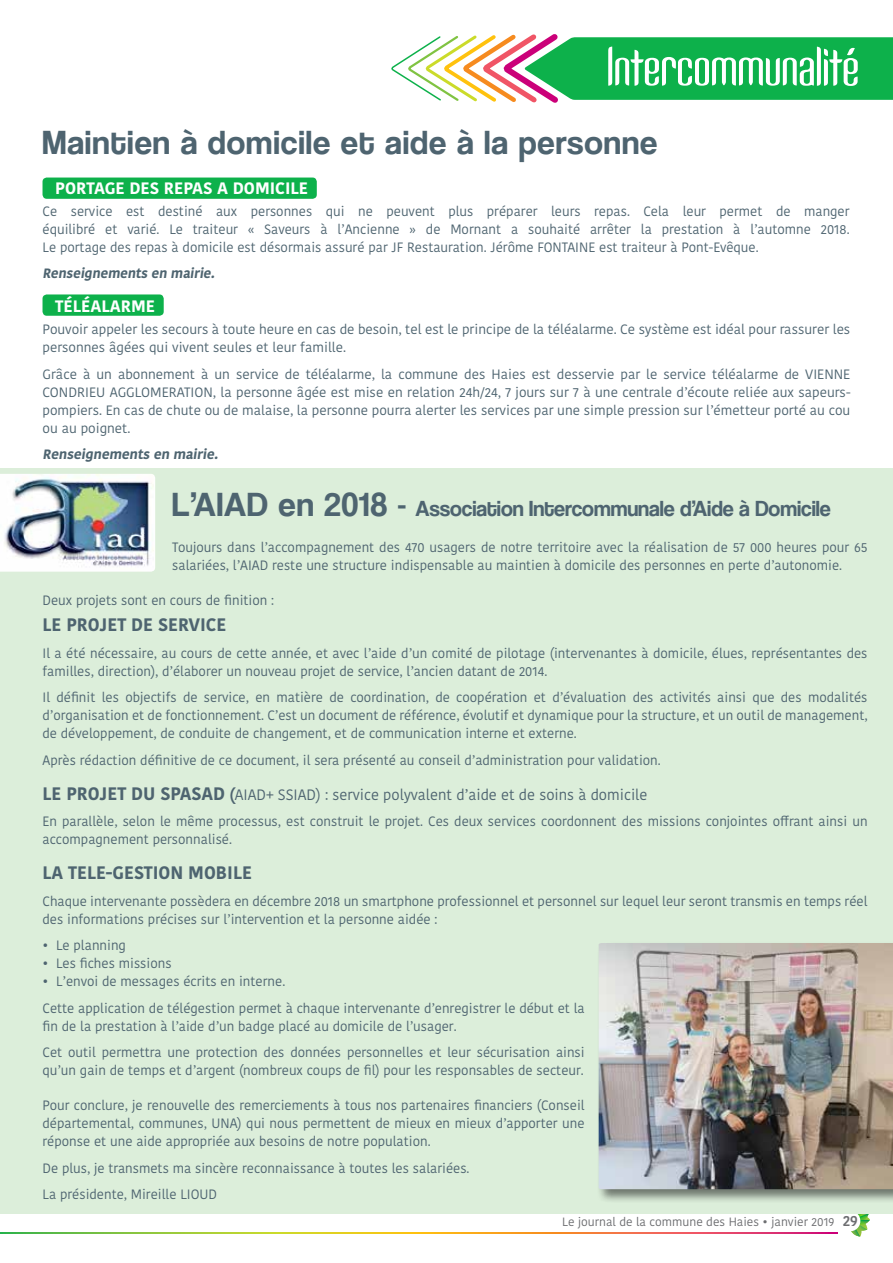
<style>
.page{position:relative;width:893px;height:1263px;background:#fff}
.page>*{position:absolute;margin:0;border:0;box-sizing:border-box;transform-origin:0 0}
.t1{font:51px "Kandide";letter-spacing:-.02em;color:#fff}
.t2{font:34.5px "Coolvetica Rg";letter-spacing:.03em;color:#4e6470}
.t3{font:22.5px "Coolvetica Rg";color:#4e6470}
.t4{font:700 18px "Kohinoor Devanagari";color:#4e6470}
.t5{font:700 16.5px "Kohinoor Devanagari";color:#fff}
.t6{font:15px "Kohinoor Devanagari";color:#4e6470}
.t7{font:13.5px/18px "Kohinoor Devanagari";color:#4e6470}
.t8{font:700 13.5px "Kohinoor Devanagari";color:#4e6470}
.t9{font:12px "Kohinoor Devanagari";color:#6d6e71}
.s1{font-size:34.5px}
.s2{font-size:30px}
.s3{font-weight:700;font-size:18px}
.s4{font-weight:700}
.s5{font-weight:500;font-size:15px}
</style>
<div class="page">
<svg style="left:0;top:1214px;width:870px;height:22px"></svg>
<div style="left:0;top:468px;width:893px;height:746px;background:#dceeda"></div>
<div style="left:43px;top:178px;width:274px;height:21px;background:#0db14b;border-radius:4px"></div>
<div style="left:43px;top:294px;width:121px;height:22px;background:#0db14b;border-radius:4px"></div>
<div style="left:596px;top:941px;width:297px;height:262px;background:#000;opacity:.5"></div>
<img style="left:599px;top:943px;width:294px;height:246px">
<img style="left:0;top:474px;width:155px;height:98px">
<svg style="left:391px;top:34px;width:502px;height:69px"></svg>
<h1 class="t1" style="left:606px;top:37px;width:255px">Intercommunalité</h1>
<h2 class="t2" style="left:43px;top:122px;width:616px">Maintien à domicile et aide à la personne</h2>
<p class="t5" style="left:55px;top:178px;width:254px">PORTAGE DES REPAS A DOMICILE</p>
<p class="t7" style="left:43px;top:202px;width:809px;text-align:justify">Ce service est destiné aux personnes qui ne peuvent plus préparer leurs repas. Cela leur permet de manger équilibré et varié. Le traiteur « Saveurs à l’Ancienne » de Mornant a souhaité arrêter la prestation à l’automne 2018.<br>Le portage des repas à domicile est désormais assuré par JF Restauration. Jérôme FONTAINE est traiteur à Pont-Evêque.</p>
<p class="t8" style="left:43px;top:266px;width:177px">Renseignements en mairie.</p>
<p class="t5" style="left:55px;top:296px;width:101px">TéLéALARME</p>
<p class="t7" style="left:43px;top:320px;width:809px">Pouvoir appeler les secours à toute heure en cas de besoin, tel est le principe de la téléalarme. Ce système est idéal pour rassurer les personnes âgées qui vivent seules et leur famille.</p>
<p class="t7" style="left:43px;top:365px;width:809px;text-align:justify">Grâce à un abonnement à un service de téléalarme, la commune des Haies est desservie par le service téléalarme de VIENNE CONDRIEU AGGLOMERATION, la personne âgée est mise en relation 24h/24, 7 jours sur 7 à une centrale d’écoute reliée aux sapeurs&shy;pompiers. En cas de chute ou de malaise, la personne pourra alerter les services par une simple pression sur l’émetteur porté au cou ou au poignet.</p>
<p class="t8" style="left:43px;top:446px;width:180px">Renseignements en mairie.</p>
<h3 class="t3" style="left:172px;top:495px;width:660px"><span class="s1">L’AIAD en 2018</span> <span class="s2">-</span> Association Intercommunale d’Aide à Domicile</h3>
<p class="t7" style="left:172px;top:538px;width:697px">Toujours dans l’accompagnement des 470 usagers de notre territoire avec la réalisation de 57 000 heures pour 65 salariées, l’AIAD reste une structure indispensable au maintien à domicile des personnes en perte d’autonomie.</p>
<p class="t7" style="left:43px;top:591px;width:233px">Deux projets sont en cours de finition :</p>
<h3 class="t4" style="left:43px;top:614px;width:185px">LE PROJET DE SERVICE</h3>
<p class="t7" style="left:43px;top:644px;width:826px">Il a été nécessaire, au cours de cette année, et avec l’aide d’un comité de pilotage (intervenantes à domicile, élues, représentantes des familles, direction), d’élaborer un nouveau projet de service, l’ancien datant de 2014.</p>
<p class="t7" style="left:43px;top:688px;width:827px;text-align:justify">Il définit les objectifs de service, en matière de coordination, de coopération et d’évaluation des activités ainsi que des modalités d’organisation et de fonctionnement. C’est un document de référence, évolutif et dynamique pour la structure, et un outil de management, de développement, de conduite de changement, et de communication interne et externe.</p>
<p class="t7" style="left:43px;top:751px;width:620px">Après rédaction définitive de ce document, il sera présenté au conseil d’administration pour validation.</p>
<p class="t6" style="left:43px;top:786px;width:606px"><span class="s3">LE PROJET DU SPASAD</span> <span class="s4">(</span>AIAD+ SSIAD) : service polyvalent d’aide et de soins à domicile</p>
<p class="t7" style="left:43px;top:813px;width:827px">En parallèle, selon le même processus, est construit le projet. Ces deux services coordonnent des missions conjointes offrant ainsi un accompagnement personnalisé.</p>
<h3 class="t4" style="left:43px;top:862px;width:211px">LA TELE-GESTION MOBILE</h3>
<p class="t7" style="left:43px;top:892px;width:826px">Chaque intervenante possèdera en décembre 2018 un smartphone professionnel et personnel sur lequel leur seront transmis en temps réel des informations précises sur l’intervention et la personne aidée :</p>
<p class="t7" style="left:43px;top:937px;width:85px">• Le planning</p>
<p class="t7" style="left:43px;top:955px;width:131px">• Les fiches missions</p>
<p class="t7" style="left:43px;top:968px;width:544px;line-height:26.5px">• L’envoi de messages écrits en interne.<br>Cette application de télégestion permet à chaque intervenante d’enregistrer le début et la</p>
<p class="t7" style="left:43px;top:1013px;width:544px;line-height:26.5px">fin de la prestation à l’aide d’un badge placé au domicile de l’usager.<br>Cet outil permettra une protection des données personnelles et leur sécurisation ainsi</p>
<p class="t7" style="left:43px;top:1062px;width:543px">qu’un gain de temps et d’argent (nombreux coups de fil) pour les responsables de secteur.</p>
<p class="t7" style="left:43px;top:1097px;width:544px;text-align:justify">Pour conclure, je renouvelle des remerciements à tous nos partenaires financiers (Conseil départemental, communes, UNA) qui nous permettent de mieux en mieux d’apporter une réponse et une aide appropriée aux besoins de notre population.</p>
<p class="t7" style="left:43px;top:1155px;width:429px;line-height:26.5px">De plus, je transmets ma sincère reconnaissance à toutes les salariées.<br>La présidente, Mireille LIOUD</p>
<p class="t9" style="left:562px;top:1215px;width:297px">Le journal de la commune des Haies • janvier 2019 <span class="s5">29</span></p>
</div>
